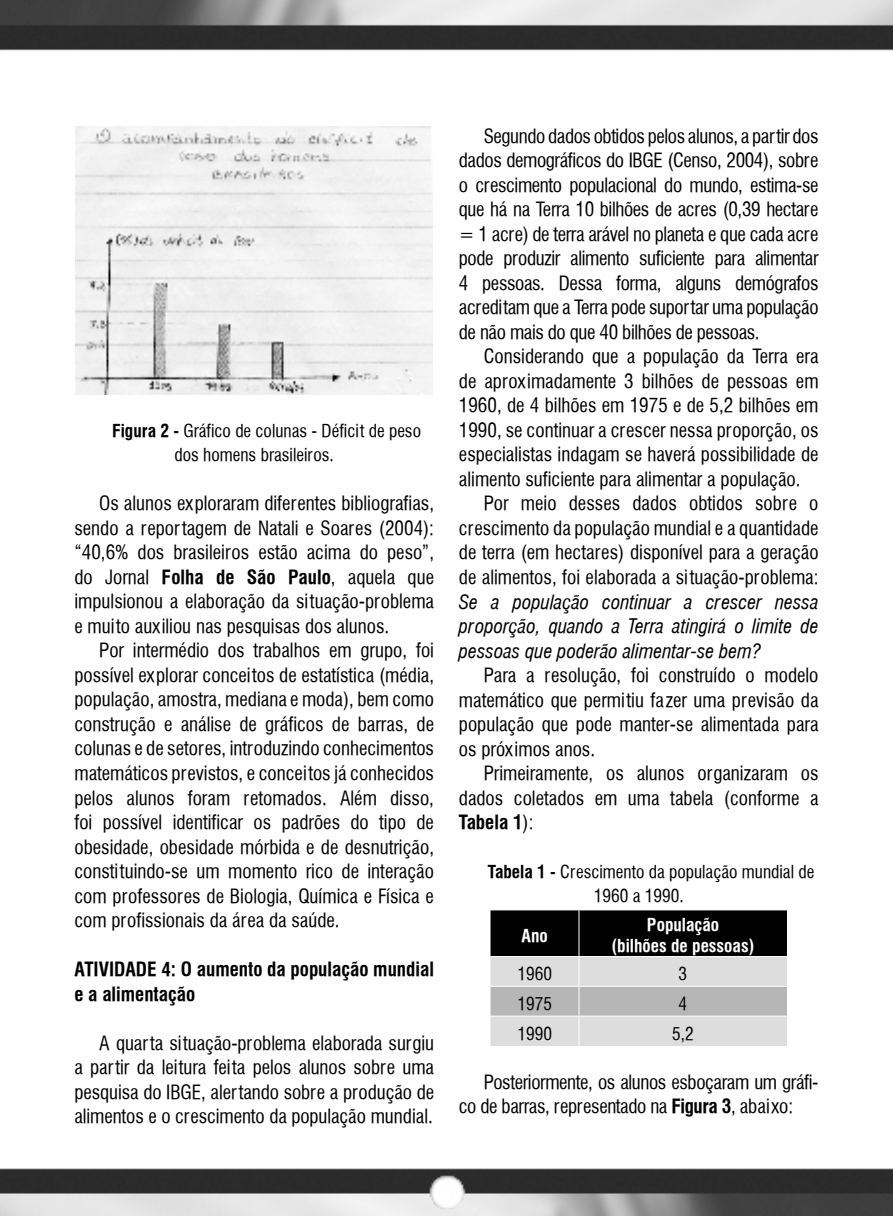
<style>
.page{position:relative;width:893px;height:1216px;background:#fff}
.page>*{position:absolute;margin:0;border:0;box-sizing:border-box;transform-origin:0 0}
.t1{font:19.25px/24.5px "Halvett Condensed";color:#000;text-align:justify}
.t2{font:italic condensed 19.25px/24.5px "Halvett";color:#000;text-align:justify}
.t3{font:19.25px/24.5px "Halvett Condensed";letter-spacing:-.02em;color:#000}
.t4{font:700 condensed 19.25px/24.5px "Halvett";color:#000}
.t5{font:17.5px/24.5px "Halvett Condensed";color:#000}
.t6{font:700 condensed 17.5px/21px "Halvett";color:#fff;text-align:center}
.s1{font-family:"Halvett";font-weight:700;font-stretch:condensed}
.s2{font-family:"Halvett Condensed";font-weight:400;font-stretch:normal}
</style>
<div class="page">
<img style="left:0;top:0;width:893px;height:1215px">
<img style="left:76px;top:127px;width:357px;height:267px">
<svg style="left:490px;top:909px;width:297px;height:136px"></svg>
<hr style="left:490px;top:1045px;width:89px;height:1px;background:#fff">
<hr style="left:579px;top:1045px;width:208px;height:1px;background:#fff">
<p class="t5" style="left:175px;top:418px;width:248px;text-indent:-62px"><span class="s1">Figura 2 -</span> Gráfico de colunas - Déficit de peso dos homens brasileiros.</p>
<p class="t1" style="left:74px;top:491px;width:361px;text-indent:25px">Os alunos exploraram diferentes bibliografias, sendo a reportagem de Natali e Soares (2004): “40,6% dos brasileiros estão acima do peso”, do Jornal <span class="s1">Folha de São Paulo</span>, aquela que impulsionou a elaboração da situação-problema e muito auxiliou nas pesquisas dos alunos.</p>
<p class="t1" style="left:74px;top:638px;width:361px;text-indent:25px">Por intermédio dos trabalhos em grupo, foi possível explorar conceitos de estatística (média, população, amostra, mediana e moda), bem como construção e análise de gráficos de barras, de colunas e de setores, introduzindo conhecimentos matemáticos previstos, e conceitos já conhecidos pelos alunos foram retomados. Além disso, foi possível identificar os padrões do tipo de obesidade, obesidade mórbida e de desnutrição, constituindo-se um momento rico de interação com professores de Biologia, Química e Física e com profissionais da área da saúde.</p>
<p class="t4" style="left:74px;top:956px;width:361px">ATIVIDADE 4: O aumento da população mundial e a alimentação</p>
<p class="t1" style="left:74px;top:1030px;width:361px;text-indent:25px">A quarta situação-problema elaborada surgiu a partir da leitura feita pelos alunos sobre uma pesquisa do IBGE, alertando sobre a produção de alimentos e o crescimento da população mundial.</p>
<p class="t1" style="left:459px;top:123px;width:361px;text-indent:25px">Segundo dados obtidos pelos alunos, a partir dos dados demográficos do IBGE (Censo, 2004), sobre o crescimento populacional do mundo, estima-se que há na Terra 10 bilhões de acres (0,39 hectare = 1 acre) de terra arável no planeta e que cada acre pode produzir alimento suficiente para alimentar 4 pessoas. Dessa forma, alguns demógrafos acreditam que a Terra pode suportar uma população de não mais do que 40 bilhões de pessoas.</p>
<p class="t1" style="left:484px;top:344px;width:336px">Considerando que a população da Terra era</p>
<p class="t1" style="left:459px;top:368px;width:361px">de aproximadamente 3 bilhões de pessoas em</p>
<p class="t1" style="left:459px;top:393px;width:361px">1960, de 4 bilhões em 1975 e de 5,2 bilhões em</p>
<p class="t1" style="left:459px;top:417px;width:361px">1990, se continuar a crescer nessa proporção, os</p>
<p class="t1" style="left:459px;top:442px;width:361px">especialistas indagam se haverá possibilidade de</p>
<p class="t1" style="left:459px;top:466px;width:343px">alimento suficiente para alimentar a população.</p>
<p class="t1" style="left:484px;top:491px;width:336px">Por meio desses dados obtidos sobre o</p>
<p class="t1" style="left:459px;top:515px;width:361px">crescimento da população mundial e a quantidade</p>
<p class="t1" style="left:459px;top:540px;width:361px">de terra (em hectares) disponível para a geração</p>
<p class="t1" style="left:459px;top:564px;width:361px">de alimentos, foi elaborada a situação-problema:</p>
<p class="t2" style="left:459px;top:589px;width:361px">Se a população continuar a crescer nessa proporção, quando a Terra atingirá o limite de pessoas que poderão alimentar-se bem?</p>
<p class="t1" style="left:459px;top:662px;width:361px;text-indent:25px">Para a resolução, foi construído o modelo matemático que permitiu fazer uma previsão da população que pode manter-se alimentada para os próximos anos.</p>
<p class="t1" style="left:459px;top:761px;width:361px;text-align:right">Primeiramente, os alunos organizaram os dados coletados em uma tabela (conforme a</p>
<p class="t4" style="left:459px;top:810px;width:76px">Tabela 1<span class="s2">):</span></p>
<p class="t5" style="left:594px;top:859px;width:222px;text-indent:-106px"><span class="s1">Tabela 1 -</span> Crescimento da população mundial de<br>1960 a 1990.</p>
<p class="t6" style="left:522px;top:924px;width:28px">Ano</p>
<p class="t6" style="left:612px;top:914px;width:144px">População<br>(bilhões de pessoas)</p>
<p class="t5" style="left:517px;top:961px;width:36px">1960</p>
<p class="t5" style="left:679px;top:961px;width:10px">3</p>
<p class="t5" style="left:517px;top:991px;width:36px">1975</p>
<p class="t5" style="left:679px;top:991px;width:10px">4</p>
<p class="t5" style="left:517px;top:1021px;width:36px">1990</p>
<p class="t5" style="left:672px;top:1021px;width:23px">5,2</p>
<p class="t3" style="left:459px;top:1069px;width:361px;text-indent:25px">Posteriormente, os alunos esboçaram um gráfi&shy;co de barras, representado na <span class="s1">Figura 3</span>, abaixo:</p>
</div>
